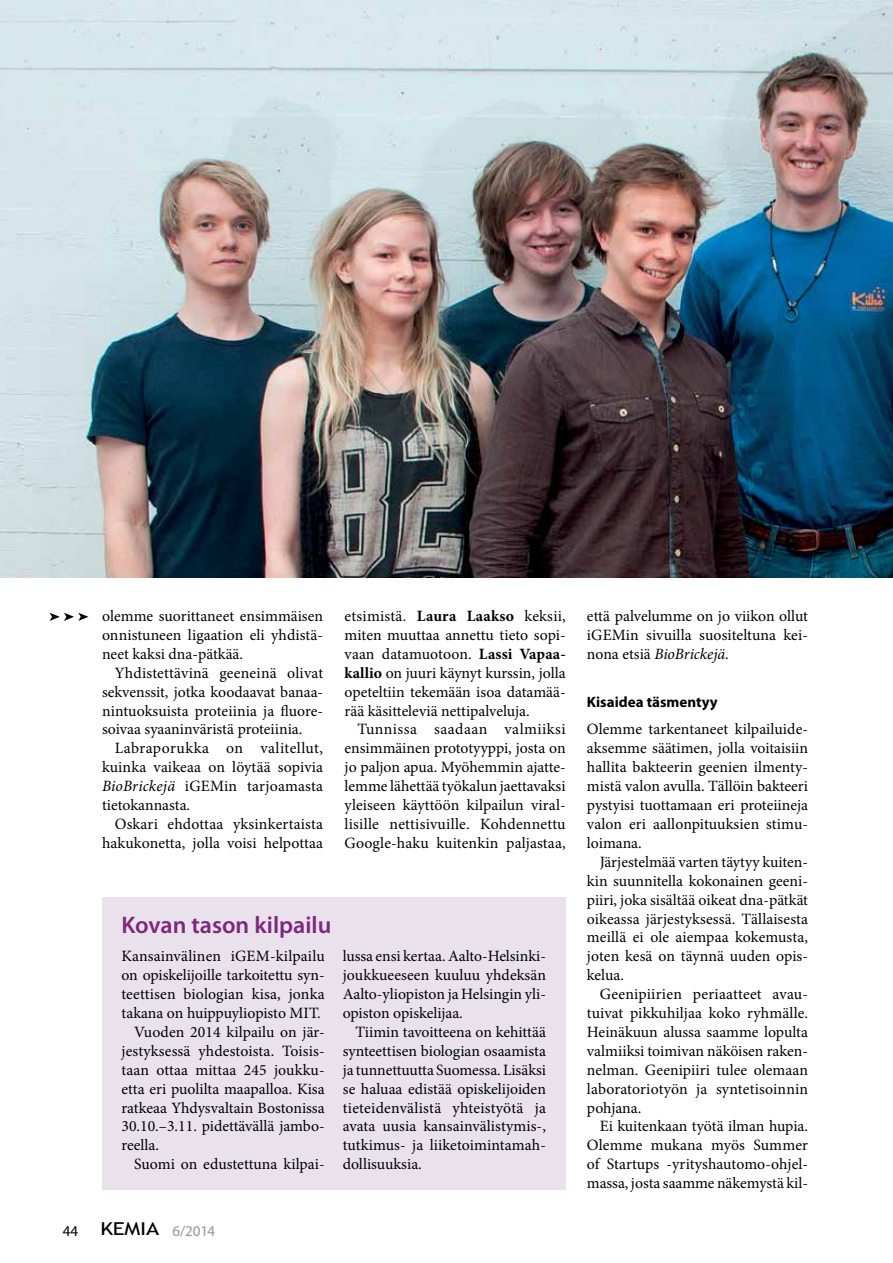
<style>
.page{position:relative;width:893px;height:1263px;background:#fff}
.page>*{position:absolute;margin:0;border:0;box-sizing:border-box;transform-origin:0 0}
.t1{font:600 24px "Myriad Pro";color:#7d287d}
.t2{font:15.75px/18.9px "Minion Pro";letter-spacing:.005em;color:#000;text-align:justify}
.t3{font:700 15px "Myriad Pro";color:#000}
.t4{font:15px "Myriad Pro";color:#939598}
.t5{font:15px "Myriad Pro";color:#000}
.s1{font-style:italic}
.s2{font-weight:700}
.s3{font-family:"Trebuchet MS";font-size:17.85px;color:#000}
</style>
<div class="page">
<div style="left:102px;top:898px;width:463px;height:291px;background:#e9e1eb"></div>
<img style="left:0;top:0;width:893px;height:577px">
<svg style="left:50px;top:613px;width:38px;height:8px"></svg>
<p class="t2" style="left:102px;top:607px;width:223px">olemme suorittaneet ensimmäisen onnistuneen ligaation eli yhdistä&shy;neet kaksi dna-pätkää.</p>
<p class="t2" style="left:102px;top:663px;width:223px;text-indent:13px">Yhdistettävinä geeneinä olivat sekvenssit, jotka koodaavat banaa&shy;nintuoksuista proteiinia ja fluore&shy;soivaa syaaninväristä proteiinia.</p>
<p class="t2" style="left:102px;top:739px;width:223px;text-indent:13px">Labraporukka on valitellut, kuinka vaikeaa on löytää sopivia <span class="s1">BioBrickejä</span> iGEMin tarjoamasta tietokannasta.</p>
<p class="t2" style="left:102px;top:814px;width:223px;text-align:right">Oskari ehdottaa yksinkertaista hakukonetta, jolla voisi helpottaa</p>
<p class="t2" style="left:345px;top:607px;width:223px">etsimistä. <span class="s2">Laura Laakso</span> keksii, miten muuttaa annettu tieto sopi&shy;vaan datamuotoon. <span class="s2">Lassi Vapaa&shy;kallio</span> on juuri käynyt kurssin, jolla opeteltiin tekemään isoa datamää&shy;rää käsitteleviä nettipalveluja.</p>
<p class="t2" style="left:345px;top:720px;width:223px;text-indent:13px">Tunnissa saadaan valmiiksi ensimmäinen prototyyppi, josta on jo paljon apua. Myöhemmin ajatte&shy;lemme lähettää työkalun jaettavaksi yleiseen käyttöön kilpailun viral&shy;lisille nettisivuille. Kohdennettu Google-haku kuitenkin paljastaa,</p>
<h1 class="t1" style="left:121px;top:912px;width:211px">Kovan tason kilpailu</h1>
<p class="t2" style="left:121px;top:947px;width:205px">Kansainvälinen iGEM-kilpailu</p>
<p class="t2" style="left:121px;top:966px;width:205px">on opiskelijoille tarkoitettu syn-</p>
<p class="t2" style="left:121px;top:985px;width:205px">teettisen biologian kisa, jonka</p>
<p class="t2" style="left:121px;top:1003px;width:201px">takana on huippuyliopisto MIT.</p>
<p class="t2" style="left:134px;top:1022px;width:192px">Vuoden 2014 kilpailu on jär-</p>
<p class="t2" style="left:121px;top:1041px;width:205px">jestyksessä yhdestoista. Toisis-</p>
<p class="t2" style="left:121px;top:1060px;width:205px">taan ottaa mittaa 245 joukku-</p>
<p class="t2" style="left:121px;top:1079px;width:205px">etta eri puolilta maapalloa. Kisa</p>
<p class="t2" style="left:121px;top:1098px;width:205px">ratkeaa Yhdysvaltain Bostonissa</p>
<p class="t2" style="left:121px;top:1117px;width:205px">30.10.–3.11. pidettävällä jambo-</p>
<p class="t2" style="left:121px;top:1136px;width:39px">reella.</p>
<p class="t2" style="left:134px;top:1155px;width:192px">Suomi on edustettuna kilpai-</p>
<p class="t2" style="left:343px;top:947px;width:205px">lussa ensi kertaa. Aalto-Helsinki&shy;joukkueeseen kuuluu yhdeksän Aalto-yliopiston ja Helsingin yli&shy;opiston opiskelijaa.</p>
<p class="t2" style="left:343px;top:1022px;width:205px;text-indent:13px">Tiimin tavoitteena on kehittää synteettisen biologian osaamista ja tunnettuutta Suomessa. Lisäksi se haluaa edistää opiskelijoiden tieteidenvälistä yhteistyötä ja avata uusia kansainvälistymis-, tutkimus- ja liiketoimintamah&shy;dollisuuksia.</p>
<p class="t5" style="left:63px;top:1222px;width:17px">44</p>
<p class="t4" style="left:100px;top:1222px;width:116px"><span class="s3">KEMIA</span> 6/2014</p>
<p class="t2" style="left:587px;top:607px;width:223px">että palvelumme on jo viikon ollut iGEMin sivuilla suositeltuna kei&shy;nona etsiä <span class="s1">BioBrickejä</span>.</p>
<p class="t3" style="left:587px;top:694px;width:132px">Kisaidea täsmentyy</p>
<p class="t2" style="left:587px;top:720px;width:223px">Olemme tarkentaneet kilpailuide&shy;aksemme säätimen, jolla voitaisiin hallita bakteerin geenien ilmenty&shy;mistä valon avulla. Tällöin bakteeri pystyisi tuottamaan eri proteiineja valon eri aallonpituuksien stimu&shy;loimana.</p>
<p class="t2" style="left:587px;top:852px;width:223px;text-indent:13px">Järjestelmää varten täytyy kuiten&shy;kin suunnitella kokonainen geeni&shy;piiri, joka sisältää oikeat dna-pätkät oikeassa järjestyksessä. Tällaisesta meillä ei ole aiempaa kokemusta, joten kesä on täynnä uuden opis&shy;kelua.</p>
<p class="t2" style="left:587px;top:985px;width:223px;text-indent:13px">Geenipiirien periaatteet avau&shy;tuivat pikkuhiljaa koko ryhmälle.<br>Heinäkuun alussa saamme lopulta valmiiksi toimivan näköisen raken&shy;nelman. Geenipiiri tulee olemaan laboratoriotyön ja syntetisoinnin pohjana.</p>
<p class="t2" style="left:587px;top:1117px;width:223px;text-indent:13px">Ei kuitenkaan työtä ilman hupia.<br>Olemme mukana myös Summer of Startups -yrityshautomo-ohjel&shy;massa, josta saamme näkemystä kil-</p>
</div>
